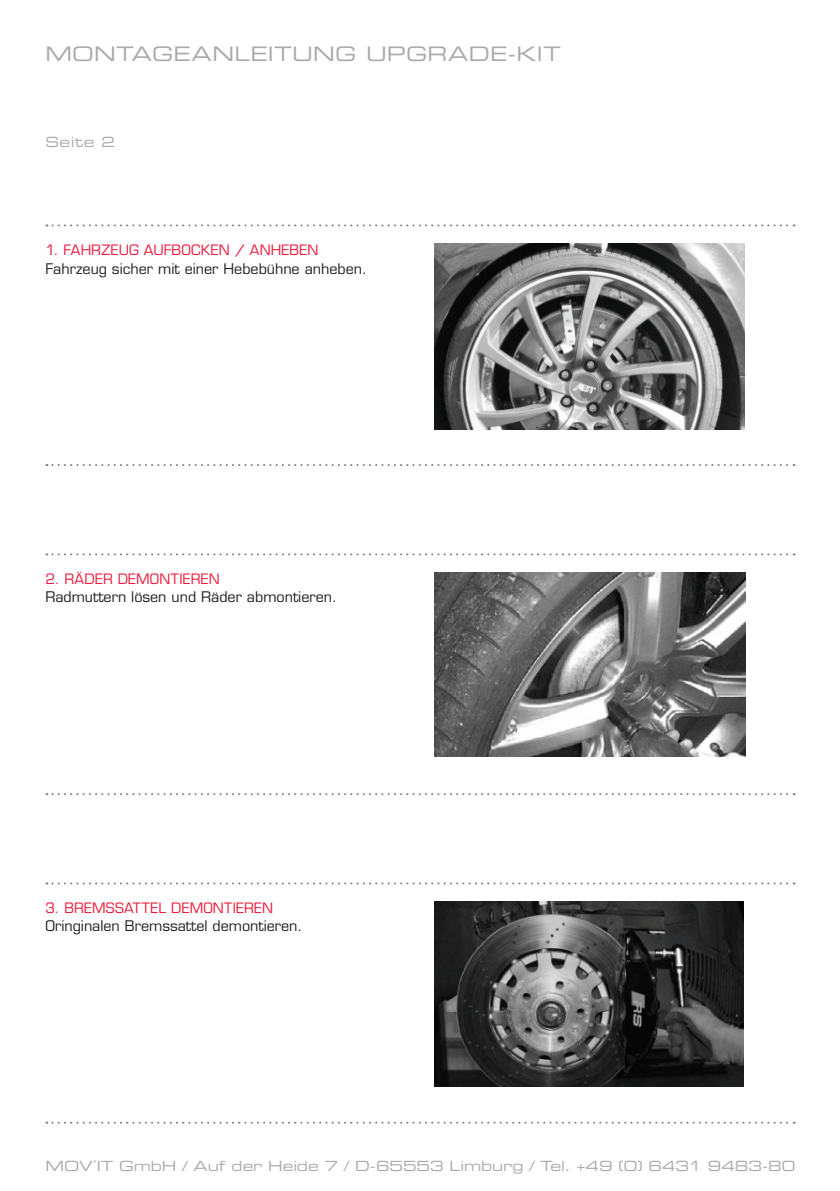
<style>
.page{position:relative;width:840px;height:1191px;background:#fff}
.page>*{position:absolute;margin:0;border:0;box-sizing:border-box;transform-origin:0 0}
.t1{font:20px "Eurostile Extended Two";letter-spacing:.01em;color:#a8a9ad}
.Flieftext_1{font:14.4px "Eurostile";color:#231f20}
.Headline_rot{font:14px "Eurostile";letter-spacing:.015em;color:#ed1a3a}
.t2{font:14px "Eurostile Extended Two";letter-spacing:-.005em;color:#a8a9ad}
</style>
<div class="page">
<svg style="left:46px;top:224px;width:748px;height:2px"></svg>
<svg style="left:46px;top:464px;width:748px;height:2px"></svg>
<svg style="left:46px;top:793px;width:748px;height:2px"></svg>
<svg style="left:46px;top:1121px;width:748px;height:2px"></svg>
<svg style="left:46px;top:553px;width:748px;height:2px"></svg>
<svg style="left:46px;top:882px;width:748px;height:2px"></svg>
<img style="left:434px;top:244px;width:309px;height:185px">
<img style="left:434px;top:572px;width:310px;height:185px">
<img style="left:434px;top:901px;width:309px;height:185px">
<h1 class="t1" style="left:45px;top:40px;width:516px">MONTAGEANLEITUNG UPGRADE-KIT</h1>
<p class="t2" style="left:45px;top:133px;width:71px">Seite 2</p>
<p class="Headline_rot" style="left:45px;top:242px;width:274px">1. FAHRZEUG AUFBOCKEN / ANHEBEN</p>
<p class="Flieftext_1" style="left:45px;top:260px;width:323px">Fahrzeug sicher mit einer Hebebühne anheben.</p>
<p class="Headline_rot" style="left:45px;top:570px;width:176px">2. RÄDER DEMONTIEREN</p>
<p class="Flieftext_1" style="left:45px;top:588px;width:293px">Radmuttern lösen und Räder abmontieren.</p>
<p class="Headline_rot" style="left:45px;top:899px;width:229px">3. BREMSSATTEL DEMONTIEREN</p>
<p class="Flieftext_1" style="left:45px;top:917px;width:258px">Oringinalen Bremssattel demontieren.</p>
<p class="t2" style="left:45px;top:1156px;width:751px">MOV´IT GmbH / Auf der Heide 7 / D-65553 Limburg / Tel. +49 (0) 6431 9483-80</p>
</div>
